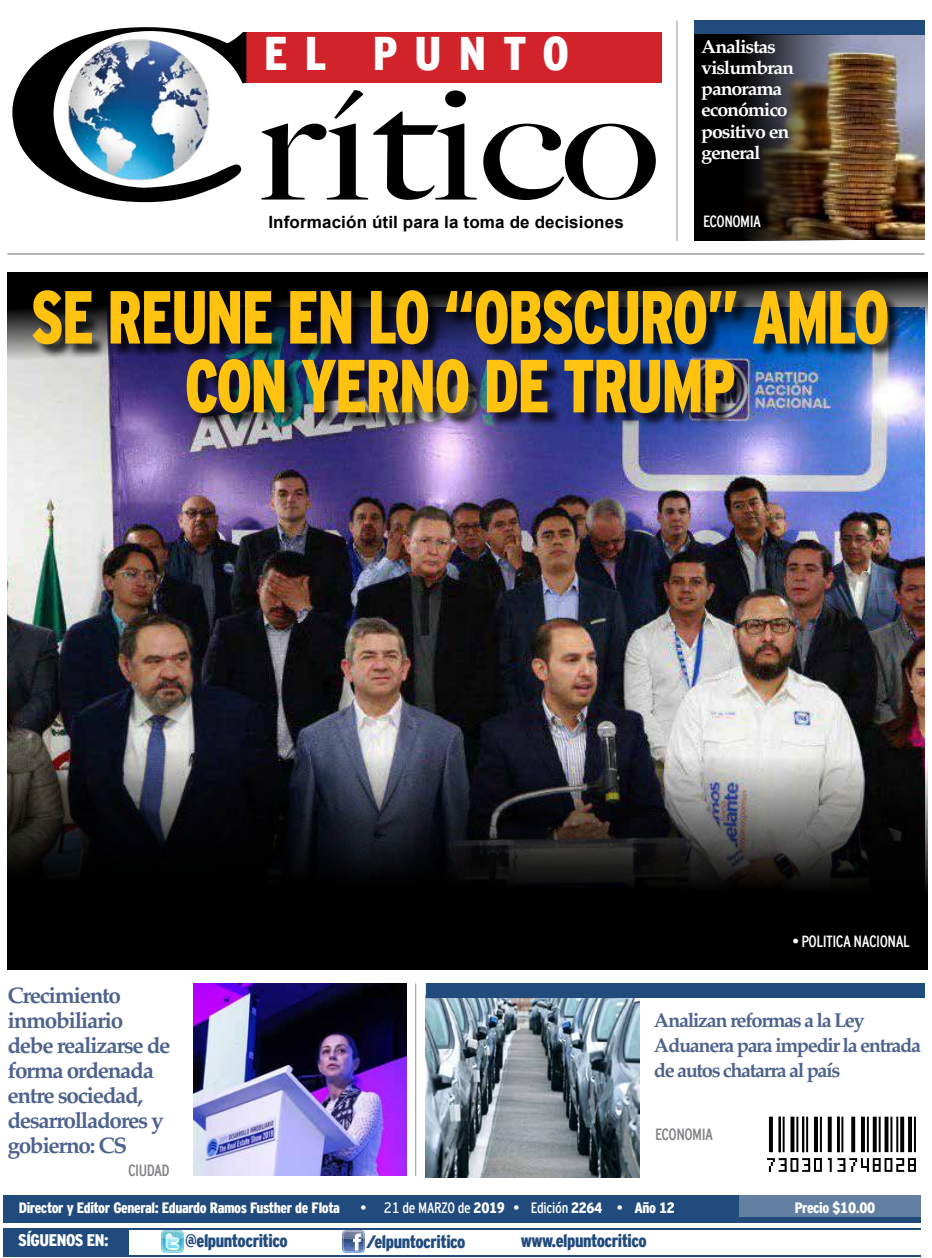
<style>
.page{position:relative;width:932px;height:1258px;background:#fff}
.page>*{position:absolute;margin:0;border:0;box-sizing:border-box;transform-origin:0 0}
.t1{font:900 75px/68.8px "Interstate Cond Mono";letter-spacing:-.025em;color:#ffc20e;text-align:center;scale:.85 1}
.t2{font:900 47.12px "Interstate Cond Mono";letter-spacing:.36em;color:#fff}
.t3{font:700 22.5px/25px "Palatino";letter-spacing:-.055em;color:#4e628e}
.t4{font:700 20px/25px "Palatino";letter-spacing:-.07em;color:#4e628e}
.t5{font:700 18.75px/21.2px "Palatino";letter-spacing:-.055em;color:#fff;scale:1.04 1}
.t6{font:900 18px "Interstate Cond Mono";letter-spacing:-.025em;color:#214b7c}
.t7{font:700 16.88px "Arial";letter-spacing:.005em;color:#000}
.t8{font:900 16.75px "Interstate Cond Mono";letter-spacing:-.025em;color:#fff}
.t9{font:16.25px "Interstate Cond Mono";letter-spacing:-.035em;color:#fff}
.t10{font:16.25px "Interstate Cond Mono";letter-spacing:-.035em;color:#808285}
.t11{font:900 15px "Interstate Cond Mono";letter-spacing:-.025em;color:#fff}
.t12{font:15px "Interstate Cond Mono";letter-spacing:-.02em;color:#fff}
.s1{font-weight:900}
.s2{color:#214b7c}
</style>
<div class="page">
<img style="left:7px;top:374px;width:917px;height:334px">
<svg style="left:7px;top:273px;width:920px;height:101px;background:#161a20"></svg>
<svg style="left:7px;top:708px;width:921px;height:262px;background:#28282b"></svg>
<img style="left:891px;top:35px;width:33px;height:204px">
<hr style="left:3px;top:1255px;width:918px;height:2px;background:#214b7c">
<div style="left:4px;top:1195px;width:917px;height:27px;background:#214b7c"></div>
<hr style="left:7px;top:254px;width:917px;height:1px;background:#6d6e71">
<div style="left:3px;top:1229px;width:126px;height:28px;background:#214b7c"></div>
<hr style="left:3px;top:1228px;width:918px;height:1px;background:#214b7c">
<div style="left:739px;top:1195px;width:182px;height:22px;background:#6380a3"></div>
<svg style="left:767px;top:1117px;width:149px;height:55px"></svg>
<div style="left:244px;top:32px;width:418px;height:51px;background:#d2232a"></div>
<img style="left:12px;top:27px;width:234px;height:175px">
<svg style="left:262px;top:90px;width:394px;height:110px"></svg>
<img style="left:162px;top:1231px;width:21px;height:21px">
<img style="left:343px;top:1231px;width:22px;height:22px">
<div style="left:694px;top:20px;width:230px;height:15px;background:#214b7c"></div>
<img style="left:194px;top:983px;width:213px;height:193px">
<img style="left:426px;top:998px;width:213px;height:180px">
<div style="left:426px;top:983px;width:498px;height:15px;background:#214b7c"></div>
<hr style="left:415px;top:983px;width:1px;height:193px;background:#939598">
<hr style="left:677px;top:21px;width:1px;height:220px;background:#939598">
<img style="left:694px;top:35px;width:197px;height:206px">
<div style="left:36px;top:292px;width:867px;height:137px;background:#000;opacity:.75"></div>
<h2 class="t2" style="left:264px;top:27px;width:306px">EL PUNTO</h2>
<p class="t7" style="left:268px;top:211px;width:357px">Información útil para la toma de decisiones</p>
<p class="t5" style="left:701px;top:35px;width:91px">Analistas vislumbran panorama económico positivo en general</p>
<p class="t9" style="left:703px;top:212px;width:59px">ECONOMIA</p>
<h1 class="t1" style="left:31px;top:282px;width:1012px">SE REUNE EN LO “OBSCURO” AMLO<br>CON YERNO DE TRUMP</h1>
<p class="t3" style="left:8px;top:982px;width:164px">Crecimiento inmobiliario debe realizarse de forma ordenada entre sociedad, desarrolladores y gobierno: CS</p>
<p class="t10" style="left:128px;top:1161px;width:43px">CIUDAD</p>
<p class="t9" style="left:792px;top:932px;width:119px">• POLITICA NACIONAL</p>
<p class="t4" style="left:654px;top:1007px;width:269px">Analizan reformas a la Ley<br>Aduanera para impedir la entrada de autos chatarra al país</p>
<p class="t10" style="left:655px;top:1125px;width:59px">ECONOMIA</p>
<p class="t11" style="left:19px;top:1200px;width:323px">Director y Editor General: Eduardo Ramos Fusther de Flota</p>
<p class="t12" style="left:360px;top:1199px;width:316px">• 21 de MARZO de <span class="s1">2019</span> • Edición <span class="s1">2264</span> • <span class="s1">Año 12</span></p>
<p class="t11" style="left:795px;top:1200px;width:82px">Precio $10.00</p>
<p class="t8" style="left:18px;top:1231px;width:96px">SÍGUENOS EN:<span class="s2">:</span></p>
<p class="t6" style="left:185px;top:1231px;width:104px">@elpuntocritico</p>
<p class="t6" style="left:366px;top:1231px;width:101px">/elpuntocritico</p>
<p class="t6" style="left:521px;top:1230px;width:128px">www.elpuntocritico</p>
</div>
